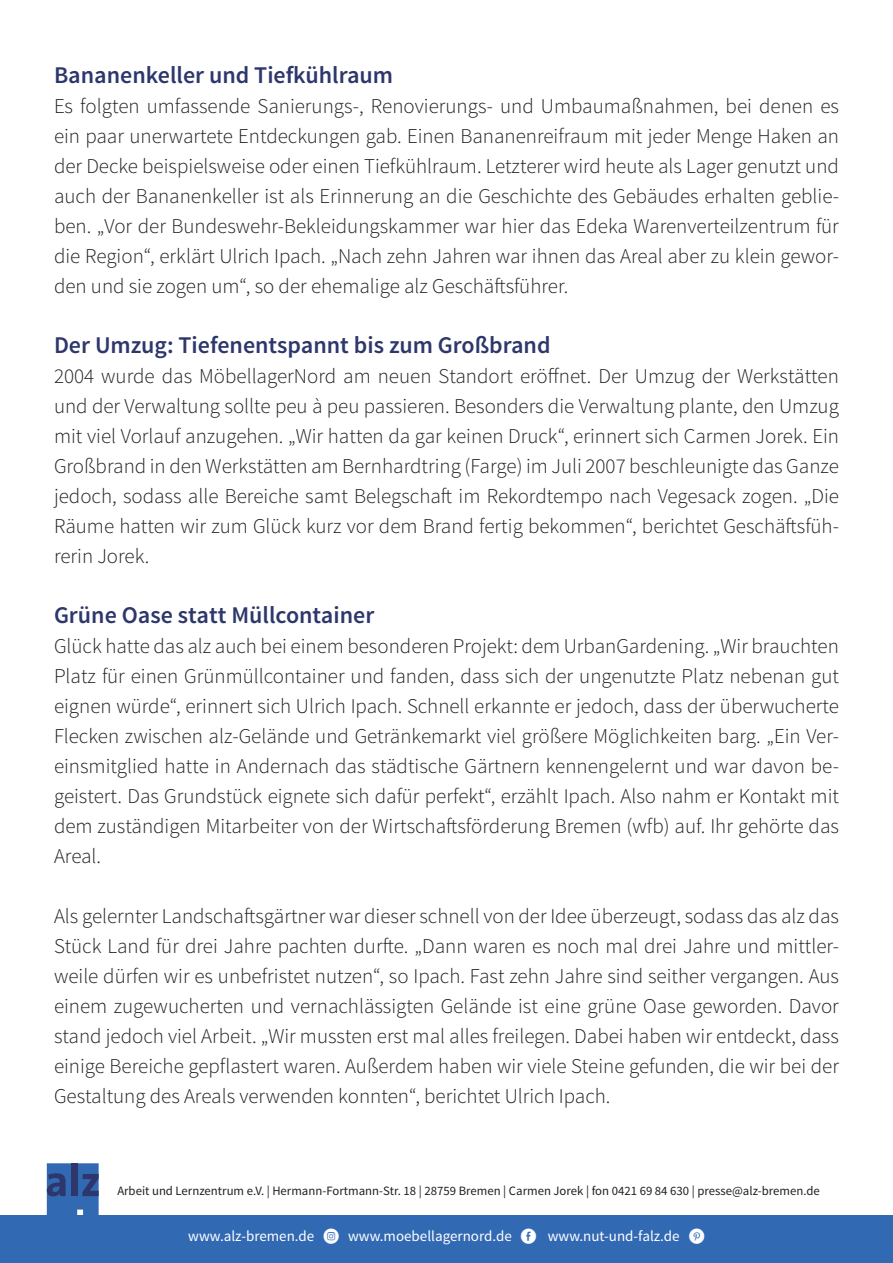
<style>
.page{position:relative;width:893px;height:1263px;background:#fff}
.page>*{position:absolute;margin:0;border:0;box-sizing:border-box;transform-origin:0 0}
.t1{font:600 24px "Source Sans Pro";color:#2d376c}
.t2{font:300 21px/30px "Source Sans Pro";color:#231f20;text-align:justify}
.t3{font:15px "Source Sans Pro";color:#fff}
.t4{font:12.75px "Source Sans Pro";color:#231f20}
.s1{font-family:"Social Media Circled"}
</style>
<div class="page">
<svg style="left:47px;top:1163px;width:52px;height:52px"></svg>
<div style="left:0;top:1215px;width:893px;height:48px;background:#3169b3"></div>
<p class="t1" style="left:54px;top:60px;width:341px">Bananenkeller und Tiefkühlraum</p>
<p class="t2" style="left:54px;top:91px;width:786px">Es folgten umfassende Sanierungs-, Renovierungs- und Umbaumaßnahmen, bei denen es ein paar unerwartete Entdeckungen gab. Einen Bananenreifraum mit jeder Menge Haken an der Decke beispielsweise oder einen Tiefkühlraum. Letzterer wird heute als Lager genutzt und auch der Bananenkeller ist als Erinnerung an die Geschichte des Gebäudes erhalten geblie&shy;ben. „Vor der Bundeswehr-Bekleidungskammer war hier das Edeka Warenverteilzentrum für die Region“, erklärt Ulrich Ipach. „Nach zehn Jahren war ihnen das Areal aber zu klein gewor&shy;den und sie zogen um“, so der ehemalige alz Geschäftsführer.</p>
<p class="t1" style="left:54px;top:330px;width:498px">Der Umzug: Tiefenentspannt bis zum Großbrand</p>
<p class="t2" style="left:54px;top:361px;width:787px">2004 wurde das MöbellagerNord am neuen Standort eröffnet. Der Umzug der Werkstätten und der Verwaltung sollte peu à peu passieren. Besonders die Verwaltung plante, den Umzug mit viel Vorlauf anzugehen. „Wir hatten da gar keinen Druck“, erinnert sich Carmen Jorek. Ein Großbrand in den Werkstätten am Bernhardtring (Farge) im Juli 2007 beschleunigte das Ganze jedoch, sodass alle Bereiche samt Belegschaft im Rekordtempo nach Vegesack zogen. „Die Räume hatten wir zum Glück kurz vor dem Brand fertig bekommen“, berichtet Geschäftsfüh&shy;rerin Jorek.</p>
<p class="t1" style="left:54px;top:600px;width:322px">Grüne Oase statt Müllcontainer</p>
<p class="t2" style="left:54px;top:631px;width:786px">Glück hatte das alz auch bei einem besonderen Projekt: dem UrbanGardening. „Wir brauchten Platz für einen Grünmüllcontainer und fanden, dass sich der ungenutzte Platz nebenan gut eignen würde“, erinnert sich Ulrich Ipach. Schnell erkannte er jedoch, dass der überwucherte Flecken zwischen alz-Gelände und Getränkemarkt viel größere Möglichkeiten barg. „Ein Ver&shy;einsmitglied hatte in Andernach das städtische Gärtnern kennengelernt und war davon be&shy;geistert. Das Grundstück eignete sich dafür perfekt“, erzählt Ipach. Also nahm er Kontakt mit dem zuständigen Mitarbeiter von der Wirtschaftsförderung Bremen (wfb) auf. Ihr gehörte das Areal.</p>
<p class="t2" style="left:54px;top:901px;width:786px">Als gelernter Landschaftsgärtner war dieser schnell von der Idee überzeugt, sodass das alz das Stück Land für drei Jahre pachten durfte. „Dann waren es noch mal drei Jahre und mittler&shy;weile dürfen wir es unbefristet nutzen“, so Ipach. Fast zehn Jahre sind seither vergangen. Aus einem zugewucherten und vernachlässigten Gelände ist eine grüne Oase geworden. Davor stand jedoch viel Arbeit. „Wir mussten erst mal alles freilegen. Dabei haben wir entdeckt, dass einige Bereiche gepflastert waren. Außerdem haben wir viele Steine gefunden, die wir bei der Gestaltung des Areals verwenden konnten“, berichtet Ulrich Ipach.</p>
<p class="t4" style="left:117px;top:1182px;width:704px">Arbeit und Lernzentrum e.V. | Hermann-Fortmann-Str. 18 | 28759 Bremen | Carmen Jorek | fon 0421 69 84 630 | presse@alz-bremen.de</p>
<p class="t3" style="left:188px;top:1227px;width:518px">www.alz-bremen.de <span class="s1">Q</span> www.moebellagernord.de <span class="s1">E</span> www.nut-und-falz.de <span class="s1">A</span></p>
</div>
